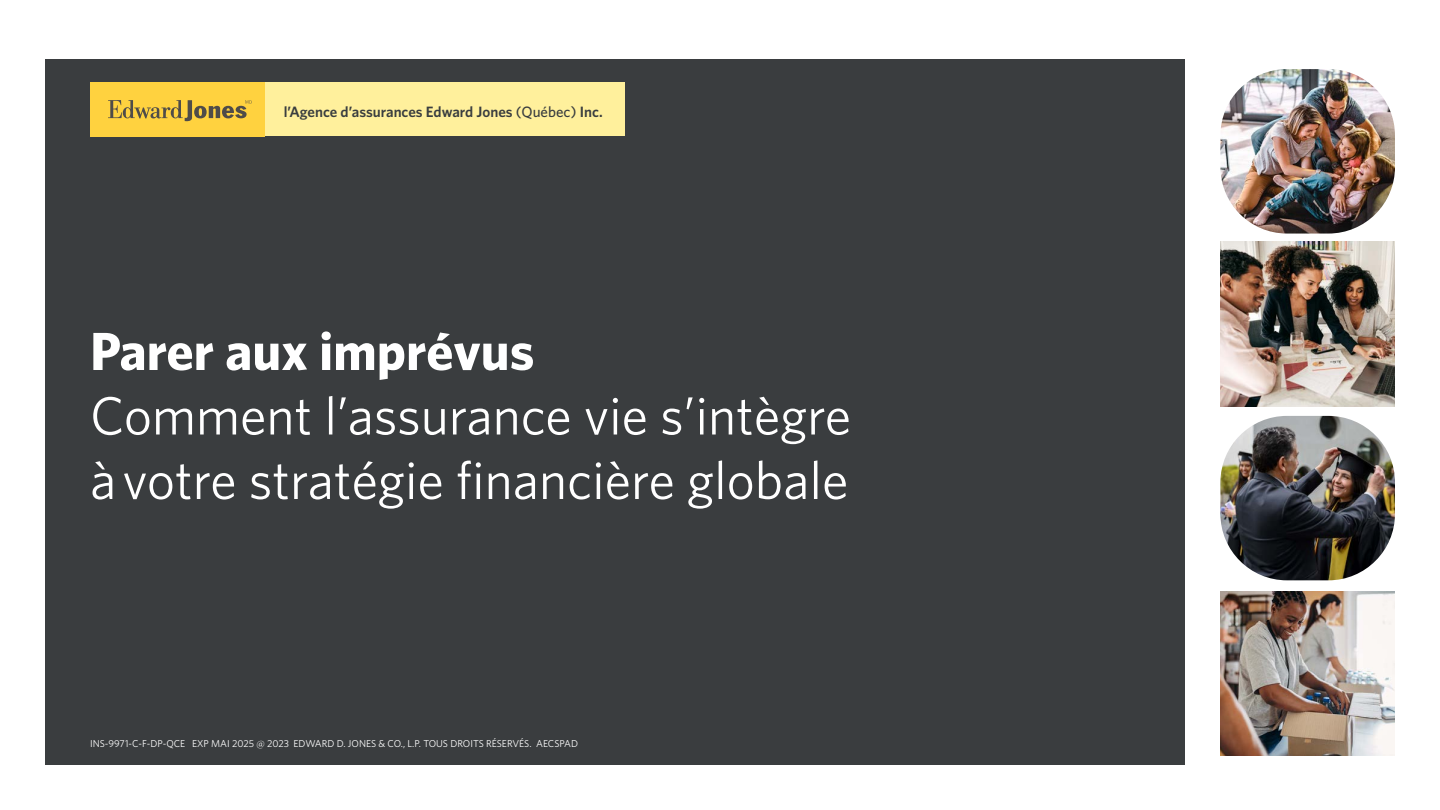
<style>
.page{position:relative;width:1440px;height:810px;background:#fff}
.page>*{position:absolute;margin:0;border:0;box-sizing:border-box;transform-origin:0 0}
.t1{font:53.75px/64.5px "Whitney";color:#fff}
.t2{font:700 53.75px "Whitney";color:#fff}
.t3{font:600 15px "Whitney";color:#393d3f}
.t4{font:10px "Whitney";color:#fff}
.s1{font-weight:500}
</style>
<div class="page">
<img style="left:1220px;top:242px;width:175px;height:164px">
<div style="left:45px;top:59px;width:1139px;height:706px;background:#3a3d3f"></div>
<img style="left:1220px;top:416px;width:175px;height:164px">
<img style="left:1220px;top:69px;width:175px;height:165px">
<img style="left:1220px;top:591px;width:175px;height:164px">
<div style="left:90px;top:82px;width:175px;height:54px;background:#ffd23f"></div>
<svg style="left:108px;top:100px;width:144px;height:21px"></svg>
<div style="left:265px;top:82px;width:360px;height:54px;background:#fff09c"></div>
<p class="t3" style="left:284px;top:102px;width:320px">l’Agence d’assurances Edward Jones <span class="s1">(Québec)</span> Inc.</p>
<p class="t2" style="left:90px;top:319px;width:446px">Parer aux imprévus</p>
<p class="t1" style="left:90px;top:382px;width:763px">Comment l’assurance vie s’intègre à votre stratégie financière globale</p>
<p class="t4" style="left:90px;top:738px;width:490px">INS-9971-C-F-DP-QCE EXP MAI 2025 @ 2023 EDWARD D. JONES &amp; CO., L.P. TOUS DROITS RÉSERVÉS. AECSPAD</p>
</div>
